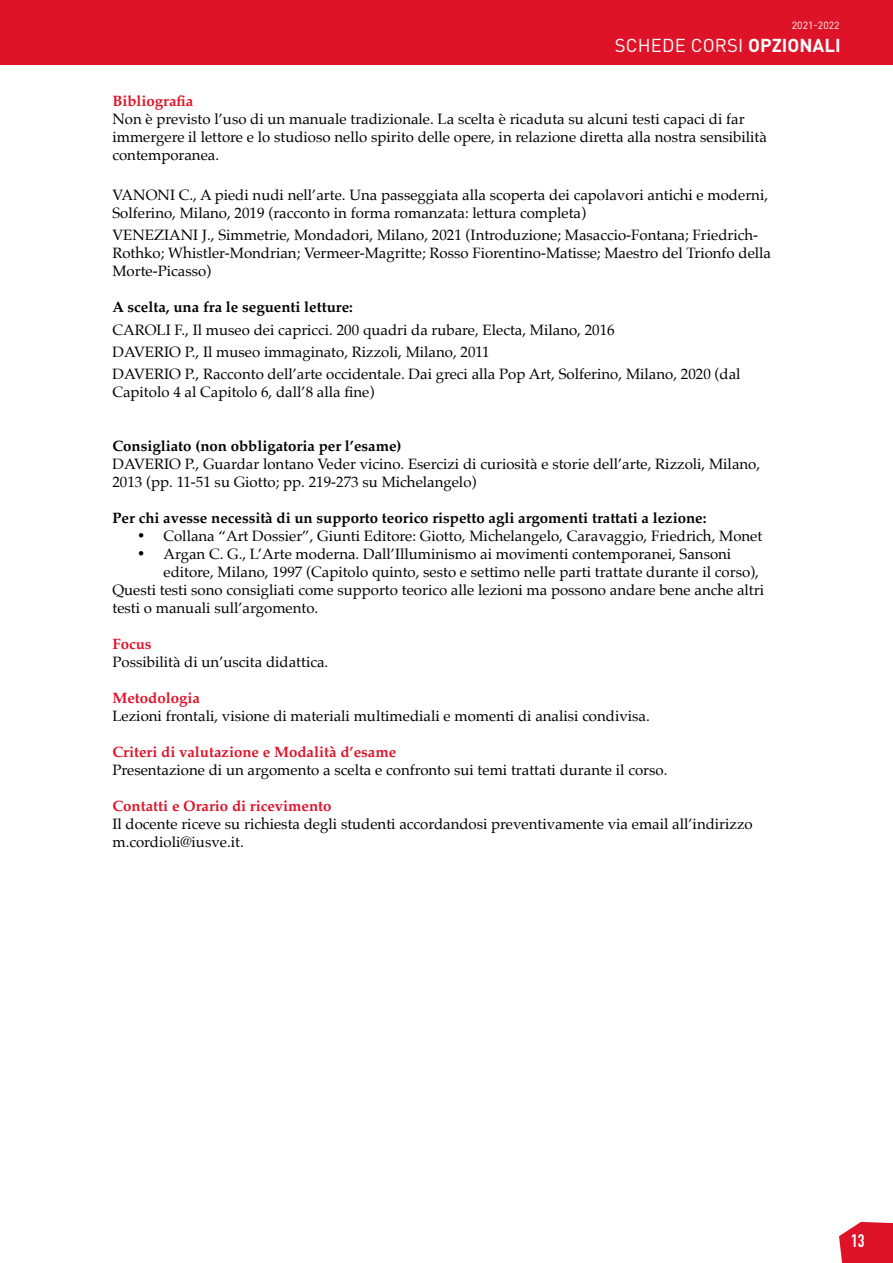
<style>
.page{position:relative;width:893px;height:1263px;background:#fff}
.page>*{position:absolute;margin:0;border:0;box-sizing:border-box;transform-origin:0 0}
.t1{font:18.45px "DIN Pro";letter-spacing:.01em;color:#fff}
.t2{font:700 17.85px "DIN Condensed";color:#fff}
.t3{font:15px/18px "Palatino";color:#000}
.t4{font:700 15px "Palatino";color:#000}
.t5{font:700 15px "Palatino";color:#de1328}
.t6{font:10.35px "DIN Pro";color:#fff}
.s1{font-family:"DIN";font-weight:700}
</style>
<div class="page">
<div style="left:0;top:0;width:893px;height:65px;background:#de1328"></div>
<svg style="left:839px;top:1222px;width:54px;height:41px;background:#e1293c"></svg>
<p class="t6" style="left:792px;top:18px;width:49px">2021-2022</p>
<p class="t1" style="left:615px;top:33px;width:227px">SCHEDE CORSI <span class="s1">OPZIONALI</span></p>
<p class="t5" style="left:112px;top:88px;width:82px">Bibliografia</p>
<p class="t3" style="left:112px;top:110px;width:656px">Non è previsto l’uso di un manuale tradizionale. La scelta è ricaduta su alcuni testi capaci di far immergere il lettore e lo studioso nello spirito delle opere, in relazione diretta alla nostra sensibilità contemporanea.</p>
<p class="t3" style="left:112px;top:186px;width:657px">VANONI C., A piedi nudi nell’arte. Una passeggiata alla scoperta dei capolavori antichi e moderni,<br>Solferino, Milano, 2019 (racconto in forma romanzata: lettura completa)</p>
<p class="t3" style="left:112px;top:226px;width:660px">VENEZIANI J., Simmetrie, Mondadori, Milano, 2021 (Introduzione; Masaccio-Fontana; Friedrich-<br>Rothko; Whistler-Mondrian; Vermeer-Magritte; Rosso Fiorentino-Matisse; Maestro del Trionfo della<br>Morte-Picasso)</p>
<p class="t4" style="left:112px;top:294px;width:242px">A scelta, una fra le seguenti letture:</p>
<p class="t3" style="left:112px;top:318px;width:630px;line-height:22.2px">CAROLI F., Il museo dei capricci. 200 quadri da rubare, Electa, Milano, 2016<br>DAVERIO P., Il museo immaginato, Rizzoli, Milano, 2011<br>DAVERIO P., Racconto dell’arte occidentale. Dai greci alla Pop Art, Solferino, Milano, 2020 (dal</p>
<p class="t3" style="left:112px;top:383px;width:263px">Capitolo 4 al Capitolo 6, dall’8 alla fine)</p>
<p class="t4" style="left:112px;top:433px;width:291px">Consigliato (non obbligatoria per l’esame)</p>
<p class="t3" style="left:112px;top:455px;width:649px">DAVERIO P., Guardar lontano Veder vicino. Esercizi di curiosità e storie dell’arte, Rizzoli, Milano,<br>2013 (pp. 11-51 su Giotto; pp. 219-273 su Michelangelo)</p>
<p class="t4" style="left:112px;top:505px;width:596px">Per chi avesse necessità di un supporto teorico rispetto agli argomenti trattati a lezione:</p>
<p class="t3" style="left:138px;top:527px;width:626px">• Collana “Art Dossier”, Giunti Editore: Giotto, Michelangelo, Caravaggio, Friedrich, Monet</p>
<p class="t3" style="left:138px;top:545px;width:595px">• Argan C. G., L’Arte moderna. Dall’Illuminismo ai movimenti contemporanei, Sansoni</p>
<p class="t3" style="left:163px;top:563px;width:597px">editore, Milano, 1997 (Capitolo quinto, sesto e settimo nelle parti trattate durante il corso),</p>
<p class="t3" style="left:112px;top:581px;width:653px">Questi testi sono consigliati come supporto teorico alle lezioni ma possono andare bene anche altri</p>
<p class="t3" style="left:112px;top:599px;width:207px">testi o manuali sull’argomento.</p>
<p class="t5" style="left:112px;top:631px;width:41px">Focus</p>
<p class="t3" style="left:112px;top:653px;width:217px">Possibilità di un’uscita didattica.</p>
<p class="t5" style="left:112px;top:685px;width:89px">Metodologia</p>
<p class="t3" style="left:112px;top:707px;width:539px">Lezioni frontali, visione di materiali multimediali e momenti di analisi condivisa.</p>
<p class="t5" style="left:112px;top:739px;width:285px">Criteri di valutazione e Modalità d’esame</p>
<p class="t3" style="left:112px;top:761px;width:556px">Presentazione di un argomento a scelta e confronto sui temi trattati durante il corso.</p>
<p class="t5" style="left:112px;top:793px;width:221px">Contatti e Orario di ricevimento</p>
<p class="t3" style="left:112px;top:815px;width:642px">Il docente riceve su richiesta degli studenti accordandosi preventivamente via email all’indirizzo m.cordioli@iusve.it.</p>
<p class="t2" style="left:851px;top:1228px;width:15px">13</p>
</div>
